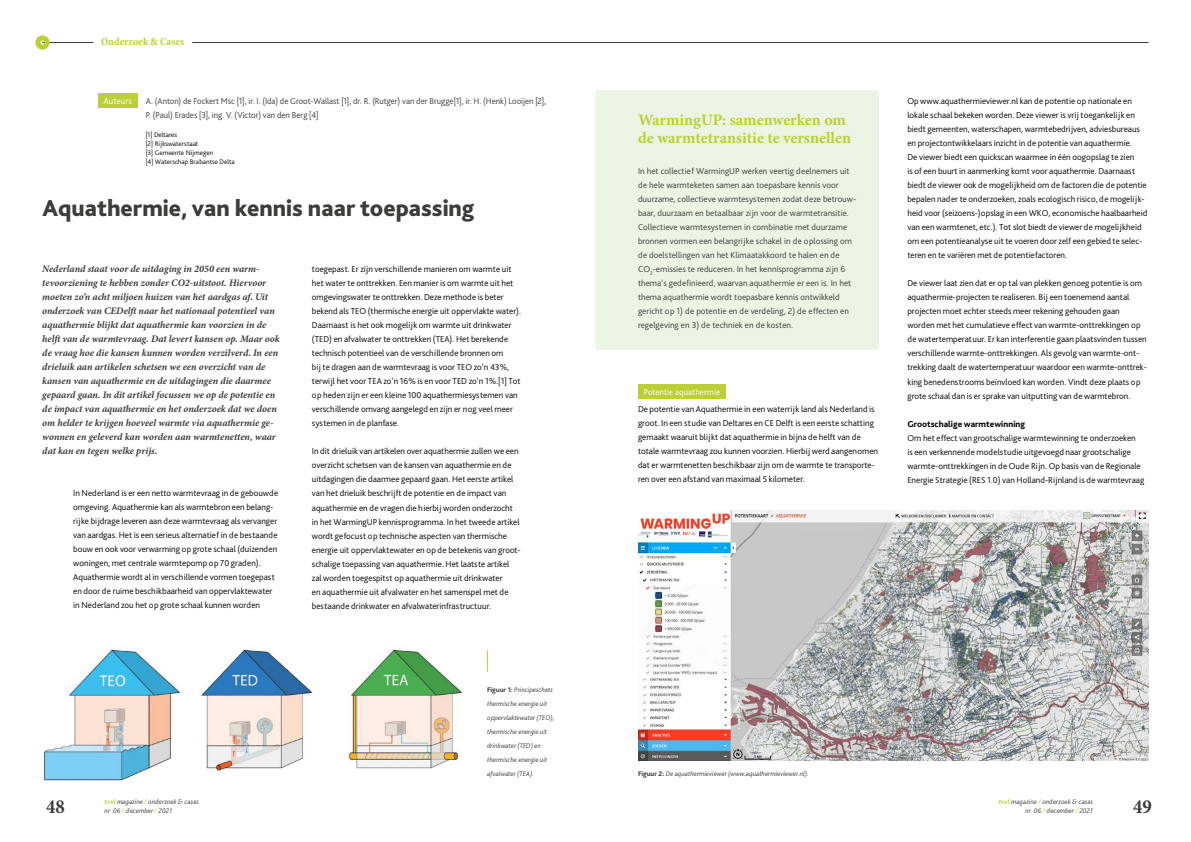
<style>
.page{position:relative;width:1191px;height:842px;background:#fff}
.page>*{position:absolute;margin:0;border:0;box-sizing:border-box;transform-origin:0 0}
.t1{font:800 24px "Bliss 2";color:#3c3c3b}
.t2{font:700 condensed 20px "Minion Pro";color:#3c3c3b}
.t3{font:700 16px/18px "Minion Pro";letter-spacing:-.005em;color:#bbd034}
.t4{font:700 condensed 11px "Minion Pro";color:#bbd034}
.t5{font:italic 700 10px/14px "Minion Pro";color:#3c3c3b}
.t6{font:300 9.3px "Bliss Pro";letter-spacing:.005em;color:#fff}
.t7{font:300 9px/14px "Bliss Pro";color:#000}
.t8{font:300 9px/14px "Bliss Pro";color:#3c3c3b}
.t9{font:800 9px "Bliss Pro";color:#000}
.t10{font:300 9px "Bliss Pro";letter-spacing:.005em;color:#fff}
.t11{font:italic 300 7px/14px "Bliss Pro";color:#3c3c3b}
.t12{font:300 7px/9px "Bliss Pro";color:#000}
.s1{font-weight:800;font-style:normal}
.s2{font-weight:700;color:#bbd034}
.s3{color:#bbd034}
</style>
<div class="page">
<hr style="left:43px;top:42px;width:50px;height:1px;background:#3c3c3b">
<div style="left:35px;top:35px;width:15px;height:15px;border:5px solid #bbd034;border-radius:50%"></div>
<hr style="left:193px;top:42px;width:955px;height:1px;background:#3c3c3b">
<div style="left:638px;top:384px;width:88px;height:14px;background:#bbd034"></div>
<svg style="left:487px;top:651px;width:1px;height:21px"></svg>
<div style="left:595px;top:91px;width:284px;height:259px;background:#ecf4e3"></div>
<img style="left:43px;top:648px;width:420px;height:133px">
<img style="left:638px;top:510px;width:510px;height:250px">
<div style="left:98px;top:94px;width:40px;height:14px;background:#bbd034"></div>
<p class="t4" style="left:101px;top:35px;width:84px">Onderzoek &amp; Cases</p>
<p class="t6" style="left:104px;top:97px;width:30px">Auteurs</p>
<p class="t8" style="left:146px;top:95px;width:402px">A. (Anton) de Fockert Msc [1], ir. I. (Ida) de Groot-Wallast [1], dr. R. (Rutger) van der Brugge[1], ir. H. (Henk) Looijen [2],<br>P. (Paul) Erades [3], ing. V. (Victor) van den Berg [4]</p>
<p class="t12" style="left:146px;top:131px;width:90px">[1] Deltares<br>[2] Rijkswaterstaat<br>[3] Gemeente Nijmegen<br>[4] Waterschap Brabantse Delta</p>
<h1 class="t1" style="left:43px;top:199px;width:433px">Aquathermie, van kennis naar toepassing</h1>
<p class="t5" style="left:42px;top:263px;width:239px">Nederland staat voor de uitdaging in 2050 een warm&shy;tevoorziening te hebben zonder CO2-uitstoot. Hiervoor moeten zo’n acht miljoen huizen van het aardgas af. Uit onderzoek van CEDelft naar het nationaal potentieel van aquathermie blijkt dat aquathermie kan voorzien in de helft van de warmtevraag. Dat levert kansen op. Maar ook de vraag hoe die kansen kunnen worden verzilverd. In een drieluik aan artikelen schetsen we een overzicht van de kansen van aquathermie en de uitdagingen die daarmee gepaard gaan. In dit artikel focussen we op de potentie en de impact van aquathermie en het onderzoek dat we doen om helder te krijgen hoeveel warmte via aquathermie ge&shy;wonnen en geleverd kan worden aan warmtenetten, waar dat kan en tegen welke prijs.</p>
<p class="t7" style="left:73px;top:487px;width:206px">In Nederland is er een netto warmtevraag in de gebouwde omgeving. Aquathermie kan als warmtebron een belang&shy;rijke bijdrage leveren aan deze warmtevraag als vervanger van aardgas. Het is een serieus alternatief in de bestaande bouw en ook voor verwarming op grote schaal (duizenden woningen, met centrale warmtepomp op 70 graden).<br>Aquathermie wordt al in verschillende vormen toegepast en door de ruime beschikbaarheid van oppervlaktewater in Nederland zou het op grote schaal kunnen worden</p>
<p class="t7" style="left:312px;top:263px;width:211px">toegepast. Er zijn verschillende manieren om warmte uit het water te onttrekken. Een manier is om warmte uit het omgevingswater te onttrekken. Deze methode is beter bekend als TEO (thermische energie uit oppervlakte water).<br>Daarnaast is het ook mogelijk om warmte uit drinkwater (TED) en afvalwater te onttrekken (TEA). Het berekende technisch potentieel van de verschillende bronnen om<br>bij te dragen aan de warmtevraag is voor TEO zo’n 43%, terwijl het voor TEA zo’n 16% is en voor TED zo’n 1%.[1] Tot op heden zijn er een kleine 100 aquathermiesystemen van verschillende omvang aangelegd en zijn er nog veel meer systemen in de planfase.</p>
<p class="t7" style="left:312px;top:445px;width:210px">In dit drieluik van artikelen over aquathermie zullen we een overzicht schetsen van de kansen van aquathermie en de uitdagingen die daarmee gepaard gaan. Het eerste artikel van het drieluik beschrijft de potentie en de impact van aquathermie en de vragen die hierbij worden onderzocht in het WarmingUP kennisprogramma. In het tweede artikel wordt gefocust op technische aspecten van thermische energie uit oppervlaktewater en op de betekenis van groot&shy;schalige toepassing van aquathermie. Het laatste artikel zal worden toegespitst op aquathermie uit drinkwater<br>en aquathermie uit afvalwater en het samenspel met de bestaande drinkwater en afvalwaterinfrastructuur.</p>
<p class="t11" style="left:487px;top:683px;width:69px"><span class="s1">Figuur 1:</span> Principeschets thermische energie uit oppervlaktewater (TEO), thermische energie uit drinkwater (TED) en thermische energie uit afvalwater (TEA).</p>
<h3 class="t3" style="left:638px;top:112px;width:215px">WarmingUP: samenwerken om de warmtetransitie te versnellen</h3>
<p class="t8" style="left:638px;top:165px;width:220px">In het collectief WarmingUP werken veertig deelnemers uit de hele warmteketen samen aan toepasbare kennis voor duurzame, collectieve warmtesystemen zodat deze betrouw&shy;baar, duurzaam en betaalbaar zijn voor de warmtetransitie.<br>Collectieve warmtesystemen in combinatie met duurzame bronnen vormen een belangrijke schakel in de oplossing om de doelstellingen van het Klimaatakkoord te halen en de CO<sub>2</sub>-emissies te reduceren. In het kennisprogramma zijn 6 thema’s gedefinieerd, waarvan aquathermie er een is. In het thema aquathermie wordt toepasbare kennis ontwikkeld gericht op 1) de potentie en de verdeling, 2) de effecten en regelgeving en 3) de techniek en de kosten.</p>
<p class="t10" style="left:643px;top:388px;width:78px">Potentie aquathermie</p>
<p class="t7" style="left:638px;top:403px;width:242px">De potentie van Aquathermie in een waterrijk land als Nederland is groot. In een studie van Deltares en CE Delft is een eerste schatting gemaakt waaruit blijkt dat aquathermie in bijna de helft van de totale warmtevraag zou kunnen voorzien. Hierbij werd aangenomen dat er warmtenetten beschikbaar zijn om de warmte te transporte&shy;ren over een afstand van maximaal 5 kilometer.</p>
<p class="t7" style="left:907px;top:95px;width:241px">Op www.aquathermieviewer.nl kan de potentie op nationale en lokale schaal bekeken worden. Deze viewer is vrij toegankelijk en biedt gemeenten, waterschapen, warmtebedrijven, adviesbureaus en projectontwikkelaars inzicht in de potentie van aquathermie.<br>De viewer biedt een quickscan waarmee in één oogopslag te zien<br>is of een buurt in aanmerking komt voor aquathermie. Daarnaast biedt de viewer ook de mogelijkheid om de factoren die de potentie bepalen nader te onderzoeken, zoals ecologisch risico, de mogelijk&shy;heid voor (seizoens-)opslag in een WKO, economische haalbaarheid van een warmtenet, etc.). Tot slot biedt de viewer de mogelijkheid om een potentieanalyse uit te voeren door zelf een gebied te selec&shy;teren en te variëren met de potentiefactoren.</p>
<p class="t7" style="left:907px;top:277px;width:241px">De viewer laat zien dat er op tal van plekken genoeg potentie is om aquathermie-projecten te realiseren. Bij een toenemend aantal projecten moet echter steeds meer rekening gehouden gaan worden met het cumulatieve effect van warmte-onttrekkingen op de watertemperatuur. Er kan interferentie gaan plaatsvinden tussen verschillende warmte-onttrekkingen. Als gevolg van warmte-ont&shy;trekking daalt de watertemperatuur waardoor een warmte-onttrek&shy;king benedenstrooms beïnvloed kan worden. Vindt deze plaats op grote schaal dan is er sprake van uitputting van de warmtebron.</p>
<p class="t9" style="left:907px;top:420px;width:119px">Grootschalige warmtewinning</p>
<p class="t7" style="left:907px;top:431px;width:238px">Om het effect van grootschalige warmtewinning te onderzoeken<br>is een verkennende modelstudie uitgevoegd naar grootschalige warmte-onttrekkingen in de Oude Rijn. Op basis van de Regionale Energie Strategie (RES 1.0) van Holland-Rijnland is de warmtevraag</p>
<p class="t11" style="left:638px;top:767px;width:172px"><span class="s1">Figuur 2:</span> De aquathermieviewer (www.aquathermieviewer.nl).</p>
<p class="t11" style="left:105px;top:797px;width:96px;line-height:9px"><span class="s2">tvvl</span> magazine <span class="s3">/</span> onderzoek &amp; cases nr<span class="s3">.</span> 06 <span class="s3">/</span> december <span class="s3">/</span> 2021</p>
<p class="t11" style="left:998px;top:797px;width:96px;line-height:9px;text-align:right"><span class="s2">tvvl</span> magazine <span class="s3">/</span> onderzoek &amp; cases nr<span class="s3">.</span> 06 <span class="s3">/</span> december <span class="s3">/</span> 2021</p>
<h2 class="t2" style="left:46px;top:794px;width:20px">48</h2>
<h2 class="t2" style="left:1133px;top:794px;width:20px">49</h2>
</div>
